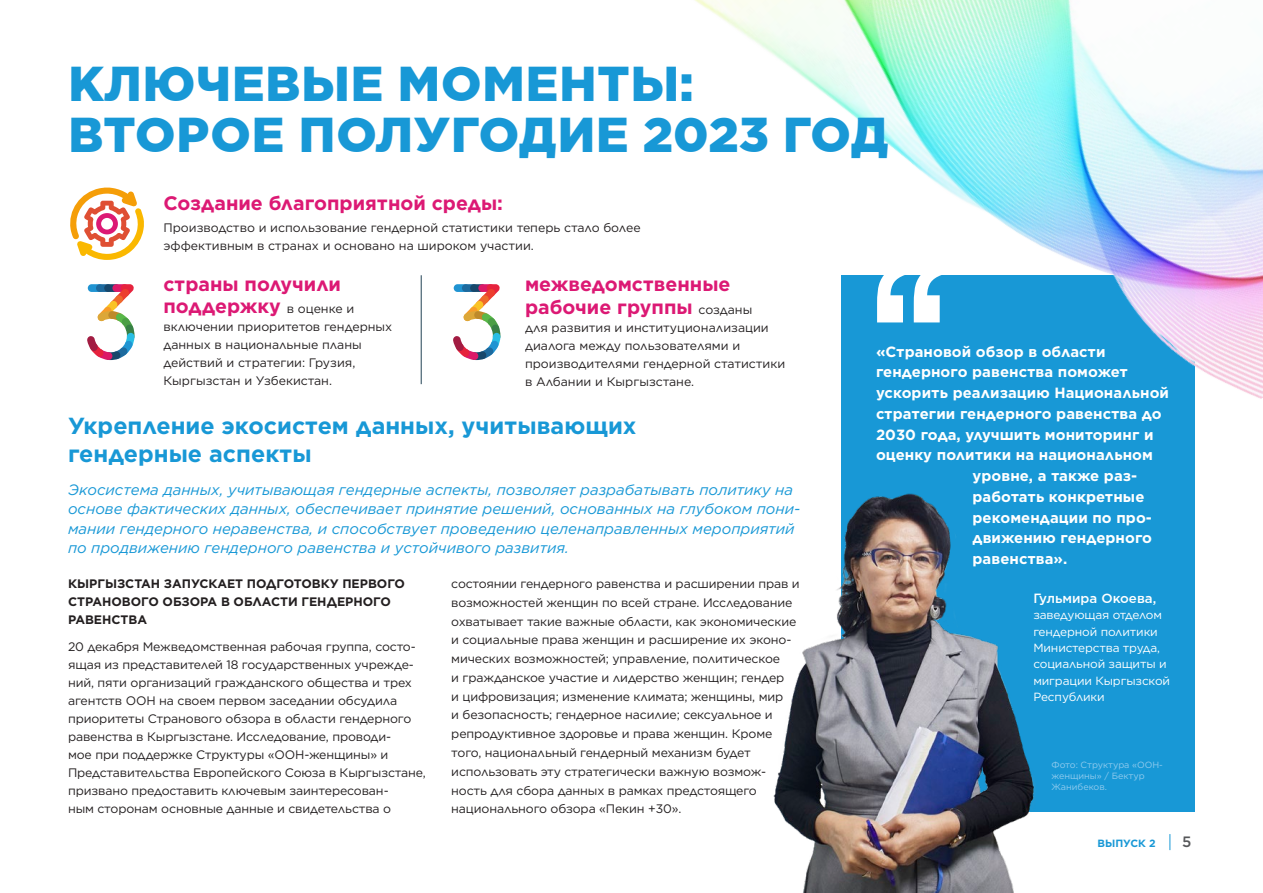
<style>
.page{position:relative;width:1263px;height:893px;background:#fff}
.page>*{position:absolute;margin:0;border:0;box-sizing:border-box;transform-origin:0 0}
.t1{font:900 48.75px/51.4px "Gotham Pro";letter-spacing:.02em;color:#1898d6}
.t2{font:700 23.25px/27.9px "Gotham";color:#1898d6}
.t3{font:700 19.5px/22.5px "Gotham";color:#dc1974}
.t4{font:italic 15px/19.5px "Gotham Pro";color:#1898d6}
.t5{font:500 15px "Gotham";color:#57585a}
.t6{font:700 14.85px "Gotham";letter-spacing:.005em;color:#fff}
.t7{font:500 13.35px "Gotham Pro";color:#fff}
.t8{font:12.3px/18px "Gotham";letter-spacing:-.01em;color:#231f20}
.t9{font:700 12.3px/18px "Gotham";color:#231f20}
.t10{font:11.85px/16.4px "Gotham";letter-spacing:-.01em;color:#fff}
.t11{font:700 10.5px "Gotham";color:#1898d6}
.t12{font:9px/10.8px "Gotham";color:#91cbee}
.s1{font-weight:400;font-size:12.3px;color:#231f20}
</style>
<div class="page">
<svg style="left:1169px;top:834px;width:1px;height:16px"></svg>
<div style="left:842px;top:275px;width:353px;height:537px;background:#1898d6"></div>
<svg style="left:70px;top:188px;width:74px;height:72px"></svg>
<img style="left:694px;top:0;width:569px;height:457px">
<svg style="left:877px;top:264px;width:65px;height:58px"></svg>
<svg style="left:453px;top:284px;width:47px;height:76px"></svg>
<hr style="left:421px;top:275px;width:1px;height:109px;background:#224255">
<img style="left:773px;top:493px;width:262px;height:400px">
<svg style="left:87px;top:284px;width:48px;height:76px"></svg>
<h1 class="t1" style="left:69px;top:56px;width:822px">КЛЮЧЕВЫЕ МОМЕНТЫ:<br>ВТОРОЕ ПОЛУГОДИЕ 2023 ГОД</h1>
<h3 class="t3" style="left:163px;top:191px;width:341px">Создание благоприятной среды:</h3>
<p class="t8" style="left:163px;top:218px;width:479px">Производство и использование гендерной статистики теперь стало более эффективным в странах и основано на широком участии.</p>
<h3 class="t3" style="left:163px;top:273px;width:192px">страны получили поддержку <span class="s1">в оценке и</span></h3>
<p class="t8" style="left:163px;top:318px;width:230px">включении приоритетов гендерных данных в национальные планы действий и стратегии: Грузия,<br>Кыргызстан и Узбекистан.</p>
<h3 class="t3" style="left:525px;top:273px;width:229px">межведомственные рабочие группы <span class="s1">созданы</span></h3>
<p class="t8" style="left:525px;top:318px;width:262px">для развития и институционализации диалога между пользователями и производителями гендерной статистики в Албании и Кыргызстане.</p>
<h2 class="t2" style="left:68px;top:412px;width:570px">Укрепление экосистем данных, учитывающих гендерные аспекты</h2>
<p class="t4" style="left:68px;top:479px;width:734px">Экосистема данных, учитывающая гендерные аспекты, позволяет разрабатывать политику на основе фактических данных, обеспечивает принятие решений, основанных на глубоком пони&shy;мании гендерного неравенства, и способствует проведению целенаправленных мероприятий по продвижению гендерного равенства и устойчивого развития.</p>
<p class="t9" style="left:68px;top:575px;width:339px">КЫРГЫЗСТАН ЗАПУСКАЕТ ПОДГОТОВКУ ПЕРВОГО<br>СТРАНОВОГО ОБЗОРА В ОБЛАСТИ ГЕНДЕРНОГО<br>РАВЕНСТВА</p>
<p class="t8" style="left:68px;top:637px;width:359px">20 декабря Межведомственная рабочая группа, состо&shy;ящая из представителей 18 государственных учрежде&shy;ний, пяти организаций гражданского общества и трех агентств ООН на своем первом заседании обсудила приоритеты Странового обзора в области гендерного равенства в Кыргызстане. Исследование, проводи-<br>мое при поддержке Структуры «ООН-женщины» и Представительства Европейского Союза в Кыргызстане, призвано предоставить ключевым заинтересован-<br>ным сторонам основные данные и свидетельства о</p>
<p class="t8" style="left:451px;top:574px;width:350px;line-height:18.8px">состоянии гендерного равенства и расширении прав и возможностей женщин по всей стране. Исследование охватывает такие важные области, как экономические и социальные права женщин и расширение их эконо&shy;мических возможностей; управление, политическое<br>и гражданское участие и лидерство женщин; гендер<br>и цифровизация; изменение климата; женщины, мир<br>и безопасность; гендерное насилие; сексуальное и репродуктивное здоровье и права женщин. Кроме того, национальный гендерный механизм будет использовать эту стратегически важную возмож&shy;ность для сбора данных в рамках предстоящего национального обзора «Пекин +30».</p>
<p class="t6" style="left:876px;top:342px;width:231px">«Страновой обзор в области</p>
<p class="t6" style="left:876px;top:362px;width:253px">гендерного равенства поможет</p>
<p class="t6" style="left:876px;top:383px;width:295px">ускорить реализацию Национальной</p>
<p class="t6" style="left:876px;top:404px;width:287px">стратегии гендерного равенства до</p>
<p class="t6" style="left:876px;top:424px;width:279px">2030 года, улучшить мониторинг и</p>
<p class="t6" style="left:876px;top:445px;width:278px">оценку политики на национальном</p>
<p class="t6" style="left:972px;top:466px;width:166px">уровне, а также раз-</p>
<p class="t6" style="left:972px;top:487px;width:173px">работать конкретные</p>
<p class="t6" style="left:972px;top:507px;width:181px">рекомендации по про-</p>
<p class="t6" style="left:972px;top:528px;width:181px">движению гендерного</p>
<p class="t6" style="left:972px;top:549px;width:96px">равенства».</p>
<p class="t7" style="left:1033px;top:591px;width:124px">Гульмира Окоева,</p>
<p class="t10" style="left:1033px;top:607px;width:138px">заведующая отделом гендерной политики<br>Министерства труда, социальной защиты и миграции Кыргызской<br>Республики</p>
<p class="t12" style="left:1051px;top:759px;width:113px">Фото: Структура «ООН&shy;женщины» / Бектур<br>Жанибеков.</p>
<p class="t11" style="left:1097px;top:836px;width:60px">ВЫПУСК 2</p>
<p class="t5" style="left:1182px;top:832px;width:11px">5</p>
</div>
